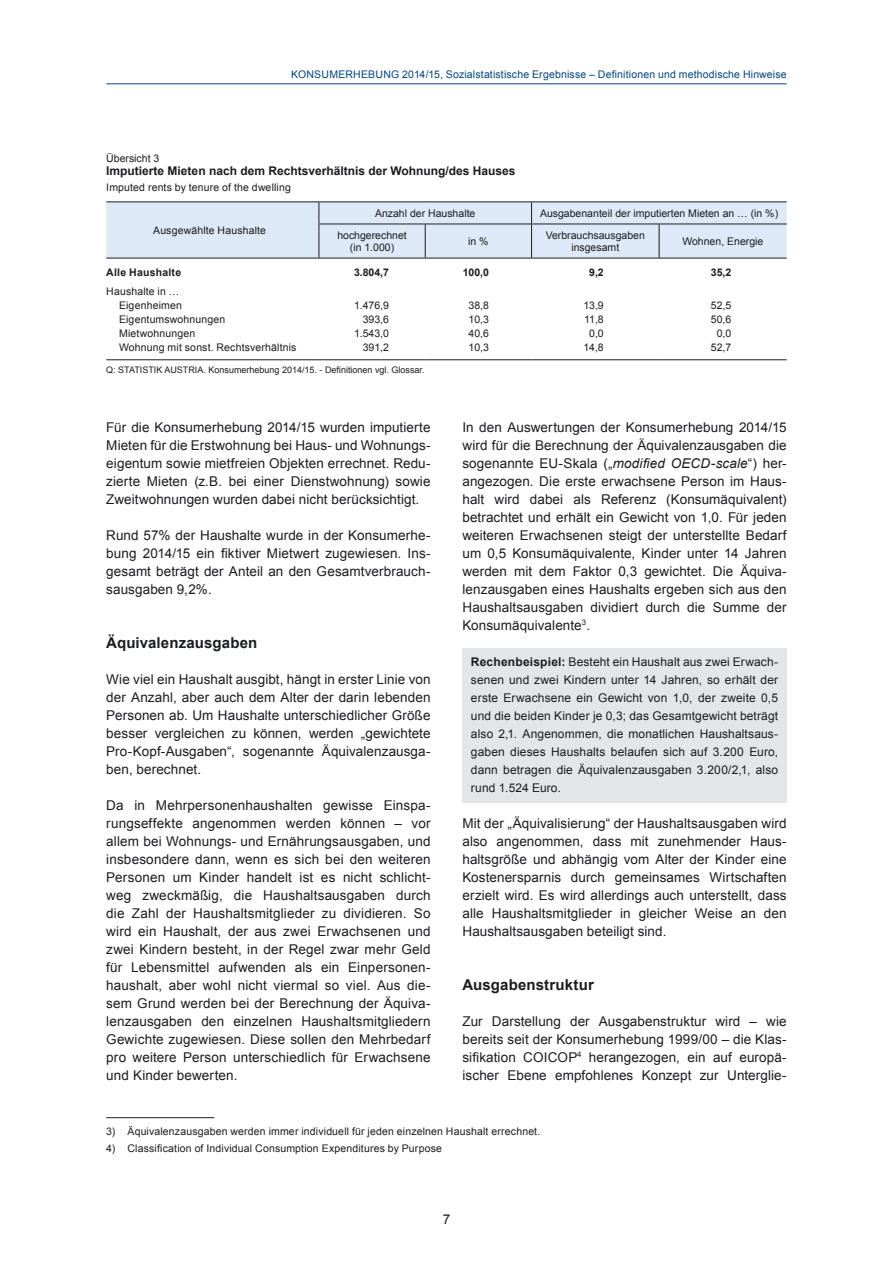
<style>
.page{position:relative;width:893px;height:1263px;background:#fff}
.page>*{position:absolute;margin:0;border:0;box-sizing:border-box;transform-origin:0 0}
.Überschrift_3{font:700 15px "Arial";letter-spacing:.01em;color:#1b1c20}
.Fliesstext{font:13.5px/18px "Arial";letter-spacing:.005em;color:#1b1c20;text-align:justify}
.Box_Ende{font:12px/18px "Arial";letter-spacing:.01em;color:#1b1c20;text-align:justify}
.t1{font:700 12px "Arial";color:#1b1c20}
.Fußnotentext{font:10.5px "Arial";letter-spacing:.015em;color:#1b1c20}
.Tab_Kopf{font:10.5px/12px "Arial";color:#1b1c20;text-align:center}
.Tab_Vorspalte{font:10.5px "Arial";letter-spacing:.015em;color:#1b1c20}
.t2{font:10.5px "Arial";letter-spacing:.015em;color:#00457f}
.Tab_Zahlenblock{font:10.5px "Arial";color:#1b1c20}
.Tab_engl_Titel{font:10.5px "Arial";letter-spacing:.015em;color:#1b1c20}
.Tab_Kopf_für_Vorspal{font:10.5px "Arial";letter-spacing:.015em;color:#1b1c20}
.Tab_Zahlenblock_fett{font:700 10.5px "Arial";color:#1b1c20}
.Tab_Vorspalte_fett{font:700 10.5px "Arial";letter-spacing:.025em;color:#1b1c20}
.Tab_Fußnote{font:9px "Arial";color:#1b1c20}
.s1{font-style:italic}
.s2{font-weight:700}
</style>
<div class="page">
<hr style="left:106px;top:83px;width:681px;height:1px;background:#00457f">
<hr style="left:106px;top:1117px;width:108px;height:1px;background:#1b1c20">
<div style="left:462px;top:648px;width:325px;height:155px;background:#e3e5e6"></div>
<hr style="left:319px;top:201px;width:106px;height:1px;background:#1b1c20">
<hr style="left:425px;top:201px;width:106px;height:1px;background:#1b1c20">
<hr style="left:531px;top:201px;width:128px;height:1px;background:#1b1c20">
<hr style="left:659px;top:201px;width:128px;height:1px;background:#1b1c20">
<hr style="left:319px;top:258px;width:106px;height:1px;background:#1b1c20">
<hr style="left:425px;top:258px;width:106px;height:1px;background:#1b1c20">
<hr style="left:531px;top:258px;width:128px;height:1px;background:#1b1c20">
<hr style="left:659px;top:258px;width:128px;height:1px;background:#1b1c20">
<hr style="left:106px;top:359px;width:213px;height:1px;background:#1b1c20">
<hr style="left:319px;top:359px;width:106px;height:1px;background:#1b1c20">
<hr style="left:425px;top:359px;width:106px;height:1px;background:#1b1c20">
<hr style="left:531px;top:359px;width:128px;height:1px;background:#1b1c20">
<hr style="left:659px;top:359px;width:128px;height:1px;background:#1b1c20">
<hr style="left:106px;top:201px;width:213px;height:1px;background:#1b1c20">
<svg style="left:106px;top:202px;width:681px;height:56px;background:#d7e2ef"></svg>
<hr style="left:319px;top:224px;width:1px;height:34px;background:#1b1c20">
<hr style="left:106px;top:258px;width:213px;height:1px;background:#1b1c20">
<p class="t2" style="left:291px;top:67px;width:497px">KONSUMERHEBUNG 2014/15, Sozialstatistische Ergebnisse – Definitionen und methodische Hinweise</p>
<p class="Fußnotentext" style="left:106px;top:151px;width:55px">Übersicht 3</p>
<p class="t1" style="left:106px;top:163px;width:411px">Imputierte Mieten nach dem Rechtsverhältnis der Wohnung/des Hauses</p>
<p class="Tab_engl_Titel" style="left:106px;top:181px;width:186px">Imputed rents by tenure of the dwelling</p>
<p class="Tab_Kopf_für_Vorspal" style="left:153px;top:223px;width:114px">Ausgewählte Haushalte</p>
<p class="Tab_Kopf" style="left:375px;top:207px;width:102px">Anzahl der Haushalte</p>
<p class="Tab_Kopf" style="left:540px;top:207px;width:240px">Ausgabenanteil der imputierten Mieten an … (in %)</p>
<p class="Tab_Kopf" style="left:337px;top:229px;width:71px">hochgerechnet (in 1.000)</p>
<p class="Tab_Kopf" style="left:468px;top:235px;width:22px">in %</p>
<p class="Tab_Kopf" style="left:546px;top:229px;width:101px">Verbrauchsausgaben insgesamt</p>
<p class="Tab_Kopf" style="left:682px;top:235px;width:82px">Wohnen, Energie</p>
<p class="Tab_Vorspalte_fett" style="left:106px;top:266px;width:76px">Alle Haushalte</p>
<p class="Tab_Zahlenblock_fett" style="left:354px;top:266px;width:37px">3.804,7</p>
<p class="Tab_Zahlenblock_fett" style="left:463px;top:266px;width:28px">100,0</p>
<p class="Tab_Zahlenblock_fett" style="left:589px;top:266px;width:16px">9,2</p>
<p class="Tab_Zahlenblock_fett" style="left:711px;top:266px;width:22px">35,2</p>
<p class="Tab_Vorspalte" style="left:106px;top:284px;width:75px">Haushalte in …</p>
<p class="Tab_Vorspalte" style="left:119px;top:298px;width:64px">Eigenheimen</p>
<p class="Tab_Zahlenblock" style="left:354px;top:298px;width:37px">1.476,9</p>
<p class="Tab_Zahlenblock" style="left:469px;top:298px;width:22px">38,8</p>
<p class="Tab_Zahlenblock" style="left:583px;top:298px;width:22px">13,9</p>
<p class="Tab_Zahlenblock" style="left:711px;top:298px;width:22px">52,5</p>
<p class="Tab_Vorspalte" style="left:119px;top:312px;width:108px">Eigentumswohnungen</p>
<p class="Tab_Zahlenblock" style="left:363px;top:312px;width:28px">393,6</p>
<p class="Tab_Zahlenblock" style="left:469px;top:312px;width:22px">10,3</p>
<p class="Tab_Zahlenblock" style="left:584px;top:312px;width:21px">11,8</p>
<p class="Tab_Zahlenblock" style="left:711px;top:312px;width:22px">50,6</p>
<p class="Tab_Vorspalte" style="left:119px;top:326px;width:78px">Mietwohnungen</p>
<p class="Tab_Zahlenblock" style="left:354px;top:326px;width:37px">1.543,0</p>
<p class="Tab_Zahlenblock" style="left:469px;top:326px;width:22px">40,6</p>
<p class="Tab_Zahlenblock" style="left:589px;top:326px;width:16px">0,0</p>
<p class="Tab_Zahlenblock" style="left:717px;top:326px;width:16px">0,0</p>
<p class="Tab_Vorspalte" style="left:119px;top:340px;width:179px">Wohnung mit sonst. Rechtsverhältnis</p>
<p class="Tab_Zahlenblock" style="left:363px;top:340px;width:28px">391,2</p>
<p class="Tab_Zahlenblock" style="left:469px;top:340px;width:22px">10,3</p>
<p class="Tab_Zahlenblock" style="left:583px;top:340px;width:22px">14,8</p>
<p class="Tab_Zahlenblock" style="left:711px;top:340px;width:22px">52,7</p>
<p class="Tab_Fußnote" style="left:106px;top:364px;width:320px">Q: STATISTIK AUSTRIA. Konsumerhebung 2014/15. - Definitionen vgl. Glossar.</p>
<p class="Fliesstext" style="left:106px;top:418px;width:326px">Für die Konsumerhebung 2014/15 wurden imputierte Mieten für die Erstwohnung bei Haus- und Wohnungs&shy;eigentum sowie mietfreien Objekten errechnet. Redu&shy;zierte Mieten (z.B. bei einer Dienstwohnung) sowie Zweitwohnungen wurden dabei nicht berücksichtigt.</p>
<p class="Fliesstext" style="left:106px;top:526px;width:326px">Rund 57% der Haushalte wurde in der Konsumerhe&shy;bung 2014/15 ein fiktiver Mietwert zugewiesen. Ins&shy;gesamt beträgt der Anteil an den Gesamtverbrauch&shy;sausgaben 9,2%.</p>
<h3 class="Überschrift_3" style="left:106px;top:632px;width:153px">Äquivalenzausgaben</h3>
<p class="Fliesstext" style="left:106px;top:670px;width:326px">Wie viel ein Haushalt ausgibt, hängt in erster Linie von der Anzahl, aber auch dem Alter der darin lebenden Personen ab. Um Haushalte unterschiedlicher Größe besser vergleichen zu können, werden „gewichtete Pro-Kopf-Ausgaben“, sogenannte Äquivalenzausga&shy;ben, berechnet.</p>
<p class="Fliesstext" style="left:106px;top:796px;width:326px">Da in Mehrpersonenhaushalten gewisse Einspa&shy;rungseffekte angenommen werden können – vor allem bei Wohnungs- und Ernährungsausgaben, und insbesondere dann, wenn es sich bei den weiteren Personen um Kinder handelt ist es nicht schlicht&shy;weg zweckmäßig, die Haushaltsausgaben durch die Zahl der Haushaltsmitglieder zu dividieren. So wird ein Haushalt, der aus zwei Erwachsenen und zwei Kindern besteht, in der Regel zwar mehr Geld für Lebensmittel aufwenden als ein Einpersonen&shy;haushalt, aber wohl nicht viermal so viel. Aus die&shy;sem Grund werden bei der Berechnung der Äquiva&shy;lenzausgaben den einzelnen Haushaltsmitgliedern Gewichte zugewiesen. Diese sollen den Mehrbedarf pro weitere Person unterschiedlich für Erwachsene und Kinder bewerten.</p>
<p class="Fliesstext" style="left:462px;top:418px;width:326px">In den Auswertungen der Konsumerhebung 2014/15 wird für die Berechnung der Äquivalenzausgaben die sogenannte EU-Skala („<span class="s1">modified OECD-scale</span>“) her&shy;angezogen. Die erste erwachsene Person im Haus&shy;halt wird dabei als Referenz (Konsumäquivalent) betrachtet und erhält ein Gewicht von 1,0. Für jeden weiteren Erwachsenen steigt der unterstellte Bedarf um 0,5 Konsumäquivalente, Kinder unter 14 Jahren werden mit dem Faktor 0,3 gewichtet. Die Äquiva&shy;lenzausgaben eines Haushalts ergeben sich aus den Haushaltsausgaben dividiert durch die Summe der Konsumäquivalente<sup>3</sup>.</p>
<p class="Box_Ende" style="left:471px;top:652px;width:309px"><span class="s2">Rechenbeispiel:</span> Besteht ein Haushalt aus zwei Erwach&shy;senen und zwei Kindern unter 14 Jahren, so erhält der erste Erwachsene ein Gewicht von 1,0, der zweite 0,5 und die beiden Kinder je 0,3; das Gesamtgewicht beträgt also 2,1. Angenommen, die monatlichen Haushaltsaus&shy;gaben dieses Haushalts belaufen sich auf 3.200 Euro, dann betragen die Äquivalenzausgaben 3.200/2,1, also rund 1.524 Euro.</p>
<p class="Fliesstext" style="left:462px;top:814px;width:326px">Mit der „Äquivalisierung“ der Haushaltsausgaben wird also angenommen, dass mit zunehmender Haus&shy;haltsgröße und abhängig vom Alter der Kinder eine Kostenersparnis durch gemeinsames Wirtschaften erzielt wird. Es wird allerdings auch unterstellt, dass alle Haushaltsmitglieder in gleicher Weise an den Haushaltsausgaben beteiligt sind.</p>
<h3 class="Überschrift_3" style="left:462px;top:974px;width:133px">Ausgabenstruktur</h3>
<p class="Fliesstext" style="left:462px;top:1012px;width:326px">Zur Darstellung der Ausgabenstruktur wird – wie bereits seit der Konsumerhebung 1999/00 – die Klas&shy;sifikation COICOP<sup>4</sup> herangezogen, ein auf europä&shy;ischer Ebene empfohlenes Konzept zur Unterglie-</p>
<p class="Fußnotentext" style="left:106px;top:1124px;width:435px">3) Äquivalenzausgaben werden immer individuell für jeden einzelnen Haushalt errechnet.</p>
<p class="Fußnotentext" style="left:106px;top:1141px;width:337px">4) Classification of Individual Consumption Expenditures by Purpose</p>
<p class="Fliesstext" style="left:443px;top:1210px;width:9px">7</p>
</div>
